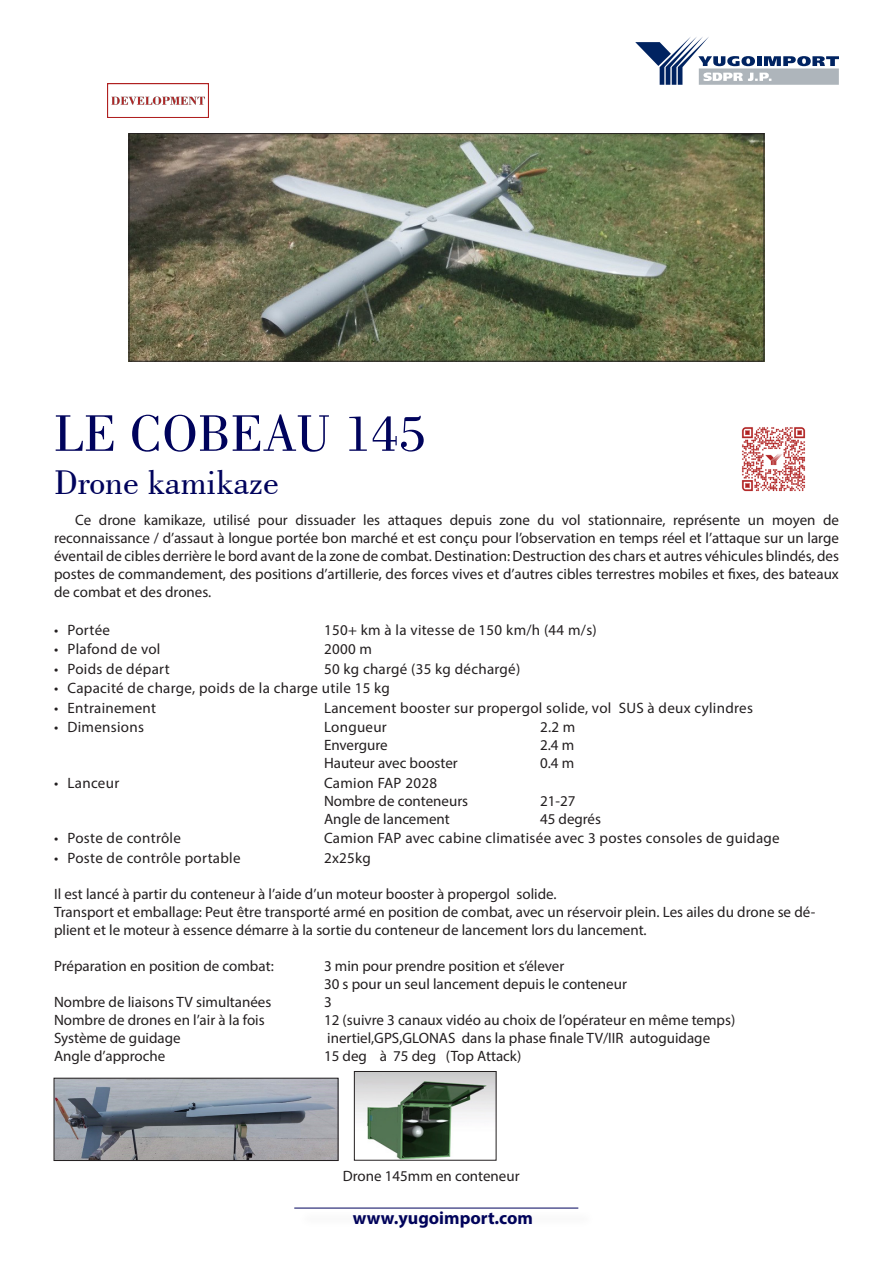
<style>
.page{position:relative;width:893px;height:1263px;background:#fff}
.page>*{position:absolute;margin:0;border:0;box-sizing:border-box;transform-origin:0 0}
.Naslov{font:54px "Bodoni BT";color:#00035c}
.Naslov-2{font:36px "Bodoni BT";color:#00035c}
.t1{font:700 18px "Myriad Pro";color:#00035c}
.Text{font:15px/18px "Myriad Pro";color:#231f20;text-align:justify}
.Text-2{font:15px "Myriad Pro";letter-spacing:.02em;color:#231f20}
</style>
<div class="page">
<svg style="left:635px;top:37px;width:204px;height:48px"></svg>
<div style="left:298px;top:1210px;width:298px;height:17px;background:#fbfbfb"></div>
<hr style="left:294px;top:1208px;width:284px;height:1px;background:#00035c">
<img style="left:356px;top:1073px;width:138px;height:85px">
<div style="left:354px;top:1071px;width:142px;height:89px;border:1px solid #231f20"></div>
<img style="left:741px;top:427px;width:65px;height:65px">
<img style="left:131px;top:135px;width:631px;height:225px">
<div style="left:129px;top:133px;width:635px;height:229px;border:1px solid #231f20"></div>
<img style="left:56px;top:1080px;width:280px;height:79px">
<div style="left:54px;top:1078px;width:284px;height:83px;border:1px solid #231f20"></div>
<img style="left:108px;top:84px;width:100px;height:34px">
<p class="Naslov" style="left:54px;top:400px;width:373px">LE COBEAU 145</p>
<p class="Naslov-2" style="left:54px;top:460px;width:226px">Drone kamikaze</p>
<p class="Text" style="left:54px;top:511px;width:786px;text-indent:21px">Ce drone kamikaze, utilisé pour dissuader les attaques depuis zone du vol stationnaire, représente un moyen de reconnaissance / d’assaut à longue portée bon marché et est conçu pour l’observation en temps réel et l’attaque sur un large éventail de cibles derrière le bord avant de la zone de combat. Destination: Destruction des chars et autres véhicules blindés, des postes de commandement, des positions d’artillerie, des forces vives et d’autres cibles terrestres mobiles et fixes, des bateaux de combat et des drones.</p>
<p class="Text" style="left:54px;top:620px;width:58px">• Portée</p>
<p class="Text-2" style="left:324px;top:620px;width:274px">150+ km à la vitesse de 150 km/h (44 m/s)</p>
<p class="Text-2" style="left:54px;top:640px;width:108px">• Plafond de vol</p>
<p class="Text" style="left:324px;top:640px;width:49px">2000 m</p>
<p class="Text-2" style="left:54px;top:659px;width:117px">• Poids de départ</p>
<p class="Text-2" style="left:324px;top:659px;width:198px">50 kg chargé (35 kg déchargé)</p>
<p class="Text-2" style="left:54px;top:679px;width:337px">• Capacité de charge, poids de la charge utile 15 kg</p>
<p class="Text-2" style="left:54px;top:698px;width:104px">• Entrainement</p>
<p class="Text-2" style="left:324px;top:698px;width:430px">Lancement booster sur propergol solide, vol SUS à deux cylindres</p>
<p class="Text-2" style="left:54px;top:718px;width:91px">• Dimensions</p>
<p class="Text-2" style="left:324px;top:718px;width:64px">Longueur</p>
<p class="Text" style="left:540px;top:718px;width:37px">2.2 m</p>
<p class="Text" style="left:324px;top:736px;width:65px">Envergure</p>
<p class="Text" style="left:540px;top:736px;width:36px">2.4 m</p>
<p class="Text" style="left:324px;top:754px;width:135px">Hauteur avec booster</p>
<p class="Text" style="left:540px;top:754px;width:36px">0.4 m</p>
<p class="Text-2" style="left:54px;top:773px;width:67px">• Lanceur</p>
<p class="Text-2" style="left:324px;top:773px;width:115px">Camion FAP 2028</p>
<p class="Text" style="left:324px;top:791px;width:146px">Nombre de conteneurs</p>
<p class="Text" style="left:540px;top:791px;width:37px">21-27</p>
<p class="Text" style="left:324px;top:809px;width:127px">Angle de lancement</p>
<p class="Text" style="left:540px;top:809px;width:63px">45 degrés</p>
<p class="Text-2" style="left:54px;top:829px;width:128px">• Poste de contrôle</p>
<p class="Text-2" style="left:324px;top:829px;width:457px">Camion FAP avec cabine climatisée avec 3 postes consoles de guidage</p>
<p class="Text-2" style="left:54px;top:848px;width:188px">• Poste de contrôle portable</p>
<p class="Text" style="left:324px;top:848px;width:48px">2x25kg</p>
<p class="Text" style="left:54px;top:884px;width:504px">Il est lancé à partir du conteneur à l’aide d’un moteur booster à propergol solide.</p>
<p class="Text" style="left:54px;top:902px;width:763px">Transport et emballage: Peut être transporté armé en position de combat, avec un réservoir plein. Les ailes du drone se dé&shy;plient et le moteur à essence démarre à la sortie du conteneur de lancement lors du lancement.</p>
<p class="Text" style="left:54px;top:956px;width:221px">Préparation en position de combat:</p>
<p class="Text" style="left:324px;top:956px;width:242px">3 min pour prendre position et s’élever</p>
<p class="Text" style="left:324px;top:974px;width:304px">30 s pour un seul lancement depuis le conteneur</p>
<p class="Text" style="left:54px;top:992px;width:219px">Nombre de liaisons TV simultanées</p>
<p class="Text" style="left:324px;top:992px;width:9px">3</p>
<p class="Text" style="left:54px;top:1010px;width:212px">Nombre de drones en l’air à la fois</p>
<p class="Text" style="left:324px;top:1010px;width:413px">12 (suivre 3 canaux vidéo au choix de l’opérateur en même temps)</p>
<p class="Text" style="left:54px;top:1028px;width:128px">Système de guidage</p>
<p class="Text" style="left:327px;top:1028px;width:384px">inertiel,GPS,GLONAS dans la phase finale TV/IIR autoguidage</p>
<p class="Text" style="left:54px;top:1046px;width:113px">Angle d’approche</p>
<p class="Text" style="left:324px;top:1046px;width:199px">15 deg à 75 deg (Top Attack)</p>
<p class="Text" style="left:343px;top:1166px;width:178px">Drone 145mm en conteneur</p>
<p class="t1" style="left:353px;top:1206px;width:182px">www.yugoimport.com</p>
</div>
